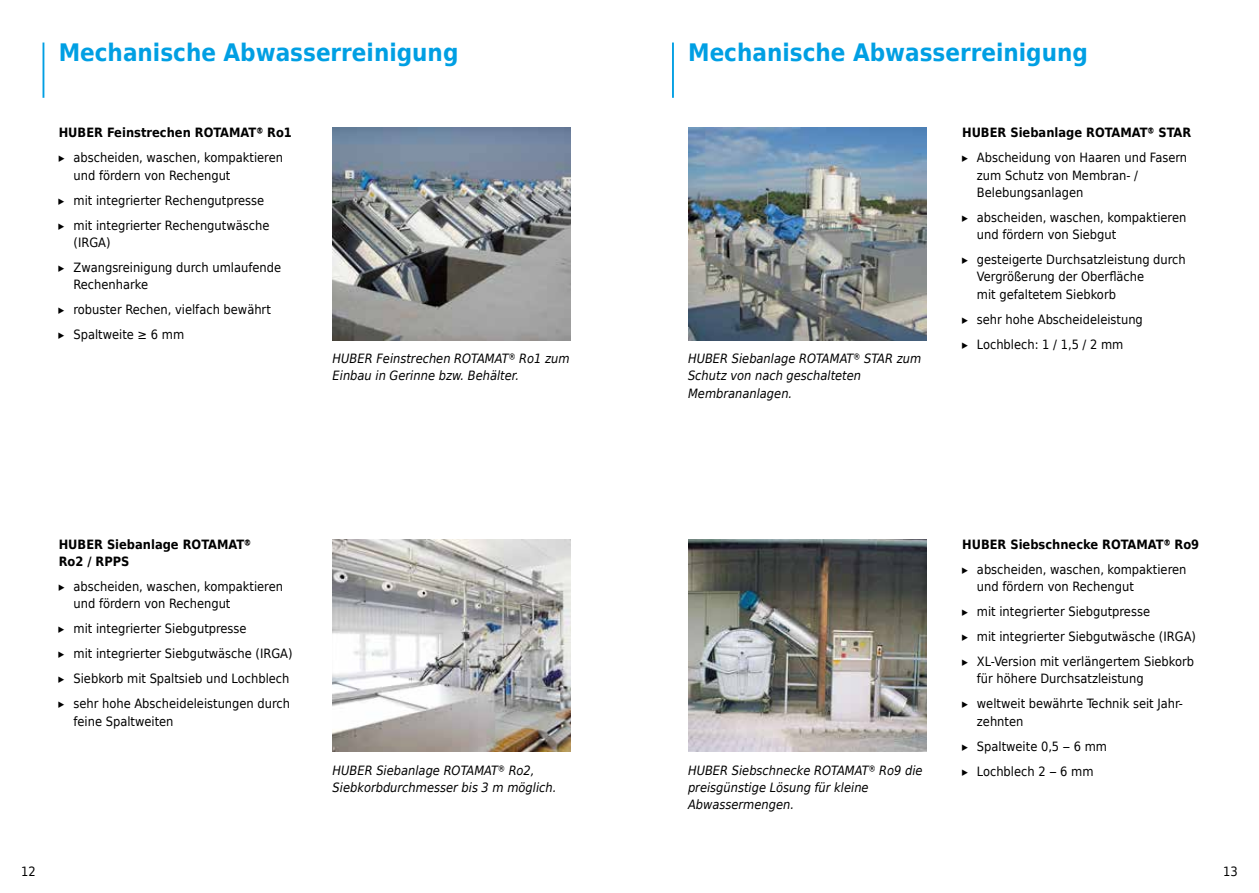
<style>
.page{position:relative;width:1259px;height:893px;background:#fff}
.page>*{position:absolute;margin:0;border:0;box-sizing:border-box;transform-origin:0 0}
.t1{font:700 24px "Huber Tec";color:#009fe3}
.t2{font:12.75px/25px "Huber Tec";color:#000}
.t3{font:italic 12.75px/17.2px "Huber Tec";color:#000}
.t4{font:700 12.75px/17.2px "Huber Tec";color:#000}
</style>
<div class="page">
<hr style="left:43px;top:43px;width:1px;height:55px;background:#009fe3">
<hr style="left:672px;top:43px;width:2px;height:55px;background:#009fe3">
<img style="left:688px;top:539px;width:238px;height:213px">
<img style="left:688px;top:128px;width:238px;height:212px">
<img style="left:333px;top:539px;width:238px;height:213px">
<img style="left:333px;top:128px;width:238px;height:212px">
<h1 class="t1" style="left:59px;top:33px;width:401px">Mechanische Abwasserreinigung</h1>
<h1 class="t1" style="left:688px;top:33px;width:401px">Mechanische Abwasserreinigung</h1>
<p class="t4" style="left:59px;top:124px;width:235px">HUBER Feinstrechen ROTAMAT® Ro1</p>
<p class="t2" style="left:74px;top:148px;width:211px;line-height:17.2px;text-indent:-15px">▸ abscheiden, waschen, kompaktieren und fördern von Rechengut</p>
<p class="t2" style="left:59px;top:187px;width:212px">▸ mit integrierter Rechengutpresse ▸ mit integrierter Rechengutwäsche</p>
<p class="t2" style="left:59px;top:229px;width:224px;text-indent:15px">(IRGA)<br>▸ Zwangsreinigung durch umlaufende</p>
<p class="t2" style="left:59px;top:271px;width:214px;text-indent:15px">Rechenharke<br>▸ robuster Rechen, vielfach bewährt ▸ Spaltweite ≥ 6 mm</p>
<p class="t3" style="left:332px;top:350px;width:239px">HUBER Feinstrechen ROTAMAT® Ro1 zum<br>Einbau in Gerinne bzw. Behälter.</p>
<p class="t4" style="left:59px;top:535px;width:194px">HUBER Siebanlage ROTAMAT®<br>Ro2 / RPPS</p>
<p class="t2" style="left:74px;top:577px;width:211px;line-height:17.2px;text-indent:-15px">▸ abscheiden, waschen, kompaktieren und fördern von Rechengut</p>
<p class="t2" style="left:59px;top:616px;width:235px">▸ mit integrierter Siebgutpresse<br>▸ mit integrierter Siebgutwäsche (IRGA) ▸ Siebkorb mit Spaltsieb und Lochblech ▸ sehr hohe Abscheideleistungen durch</p>
<p class="t2" style="left:73px;top:708px;width:101px">feine Spaltweiten</p>
<p class="t3" style="left:332px;top:762px;width:225px">HUBER Siebanlage ROTAMAT® Ro2,<br>Siebkorbdurchmesser bis 3 m möglich.</p>
<p class="t3" style="left:688px;top:350px;width:235px">HUBER Siebanlage ROTAMAT® STAR zum<br>Schutz von nach geschalteten<br>Membrananlagen.</p>
<p class="t4" style="left:962px;top:124px;width:231px">HUBER Siebanlage ROTAMAT® STAR</p>
<p class="t2" style="left:977px;top:148px;width:212px;line-height:17.2px;text-indent:-15px">▸ Abscheidung von Haaren und Fasern zum Schutz von Membran- /<br>Belebungsanlagen</p>
<p class="t2" style="left:977px;top:208px;width:211px;line-height:17.2px;text-indent:-15px">▸ abscheiden, waschen, kompaktieren und fördern von Siebgut</p>
<p class="t2" style="left:977px;top:250px;width:210px;line-height:17.2px;text-indent:-15px">▸ gesteigerte Durchsatzleistung durch<br>Vergrößerung der Oberfläche<br>mit gefaltetem Siebkorb</p>
<p class="t2" style="left:962px;top:306px;width:182px">▸ sehr hohe Abscheideleistung ▸ Lochblech: 1 / 1,5 / 2 mm</p>
<p class="t3" style="left:688px;top:762px;width:236px">HUBER Siebschnecke ROTAMAT® Ro9 die preisgünstige Lösung für kleine<br>Abwassermengen.</p>
<p class="t4" style="left:962px;top:535px;width:239px">HUBER Siebschnecke ROTAMAT® Ro9</p>
<p class="t2" style="left:977px;top:560px;width:211px;line-height:17.2px;text-indent:-15px">▸ abscheiden, waschen, kompaktieren und fördern von Rechengut</p>
<p class="t2" style="left:962px;top:598px;width:235px">▸ mit integrierter Siebgutpresse<br>▸ mit integrierter Siebgutwäsche (IRGA) ▸ XL-Version mit verlängertem Siebkorb</p>
<p class="t2" style="left:962px;top:666px;width:223px;text-indent:15px">für höhere Durchsatzleistung<br>▸ weltweit bewährte Technik seit Jahr-</p>
<p class="t2" style="left:962px;top:708px;width:147px;text-indent:15px">zehnten<br>▸ Spaltweite 0,5 – 6 mm ▸ Lochblech 2 – 6 mm</p>
<p class="t2" style="left:21px;top:858px;width:16px">12</p>
<p class="t2" style="left:1223px;top:858px;width:16px">13</p>
</div>
